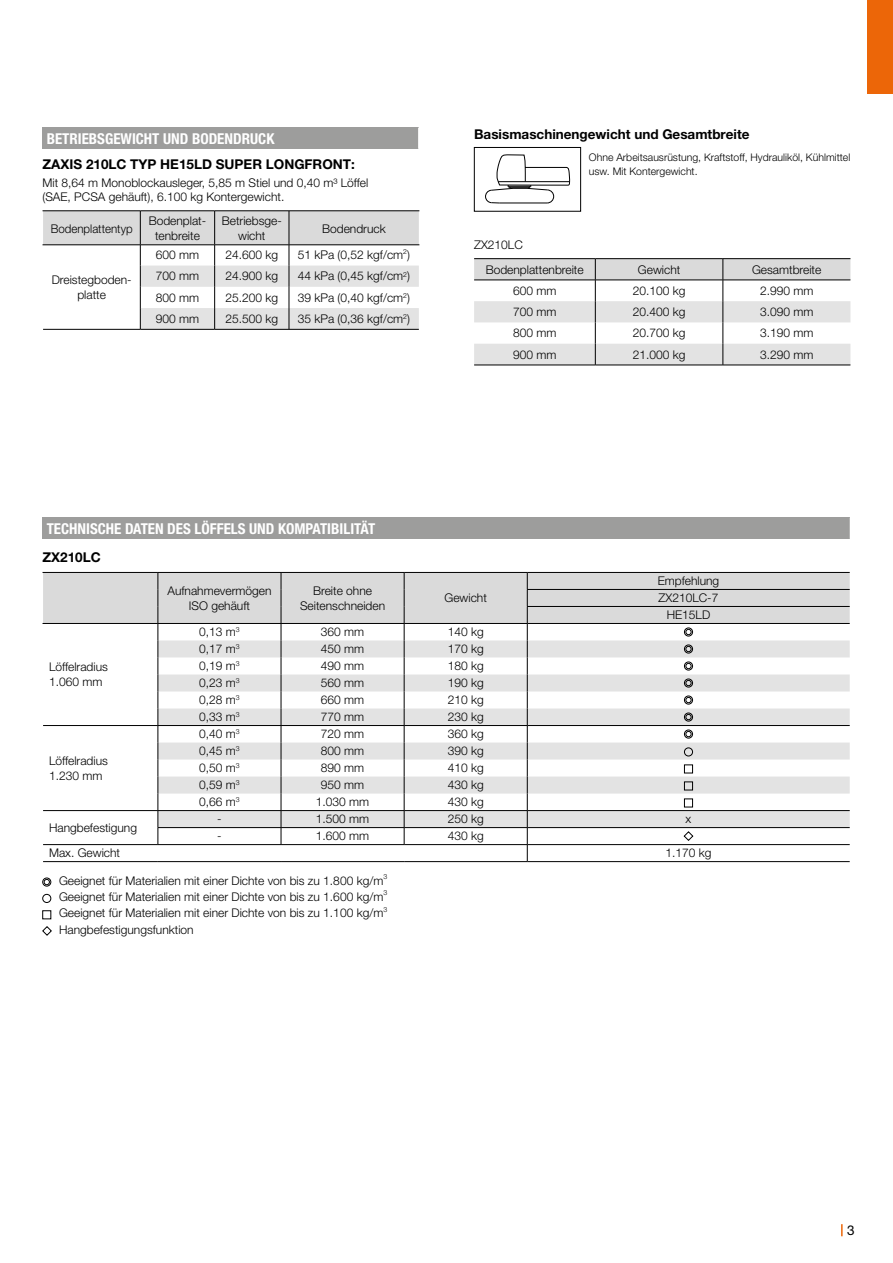
<style>
.page{position:relative;width:893px;height:1263px;background:#fff}
.page>*{position:absolute;margin:0;border:0;box-sizing:border-box;transform-origin:0 0}
.t1{font:700 condensed 15px "Helvetica Neue LT Pro";color:#fff}
.t2{font:700 13.5px "Helvetica Neue LT Pro";color:#000}
.t3{font:13.5px "Helvetica Neue LT Pro";color:#000}
.t4{font:300 12px/15px "Helvetica Neue LT Pro";color:#000;text-align:center}
.t5{font:300 12px "Helvetica Neue LT Pro";color:#000;scale:.96 1}
.t6{font:300 10.5px/14.2px "Helvetica Neue LT Pro";color:#000}
.t7{font:300 6.9px "Helvetica Neue LT Pro";color:#000}
</style>
<div class="page">
<div style="left:867px;top:0;width:26px;height:94px;background:#ec6608"></div>
<svg style="left:841px;top:1224px;width:2px;height:12px"></svg>
<div style="left:43px;top:128px;width:376px;height:21px;background:#9d9d9c"></div>
<svg style="left:418px;top:128px;width:1px;height:21px"></svg>
<hr style="left:43px;top:329px;width:97px;height:1px;background:#000">
<hr style="left:140px;top:329px;width:75px;height:1px;background:#000">
<hr style="left:215px;top:329px;width:74px;height:1px;background:#000">
<hr style="left:289px;top:329px;width:130px;height:1px;background:#000">
<svg style="left:43px;top:211px;width:376px;height:118px"></svg>
<svg style="left:485px;top:154px;width:85px;height:50px"></svg>
<div style="left:474px;top:147px;width:107px;height:64px;border:1px solid #000"></div>
<hr style="left:474px;top:365px;width:121px;height:1px;background:#000">
<hr style="left:595px;top:365px;width:128px;height:1px;background:#000">
<hr style="left:723px;top:365px;width:127px;height:1px;background:#000">
<hr style="left:474px;top:258px;width:121px;height:1px;background:#000">
<hr style="left:595px;top:258px;width:128px;height:1px;background:#000">
<hr style="left:723px;top:258px;width:127px;height:1px;background:#000">
<svg style="left:474px;top:259px;width:376px;height:106px"></svg>
<hr style="left:474px;top:280px;width:121px;height:1px;background:#000">
<hr style="left:595px;top:280px;width:128px;height:1px;background:#000">
<hr style="left:723px;top:280px;width:127px;height:1px;background:#000">
<div style="left:43px;top:518px;width:807px;height:21px;background:#9d9d9c"></div>
<hr style="left:43px;top:861px;width:115px;height:1px;background:#000">
<hr style="left:158px;top:861px;width:123px;height:1px;background:#000">
<hr style="left:281px;top:861px;width:123px;height:1px;background:#000">
<hr style="left:404px;top:861px;width:123px;height:1px;background:#000">
<hr style="left:527px;top:861px;width:323px;height:1px;background:#000">
<svg style="left:43px;top:572px;width:807px;height:289px"></svg>
<div style="left:43px;top:878px;width:8px;height:8px;border:1px solid #000;border-radius:50%"></div>
<svg style="left:44px;top:879px;width:6px;height:6px"></svg>
<div style="left:43px;top:894px;width:8px;height:9px;border:1px solid #000;border-radius:50%"></div>
<svg style="left:42px;top:926px;width:10px;height:10px"></svg>
<p class="t1" style="left:47px;top:130px;width:229px">BETRIEBSGEWICHT UND BODENDRUCK</p>
<p class="t2" style="left:43px;top:156px;width:314px">ZAXIS 210LC TYP HE15LD SUPER LONGFRONT:</p>
<p class="t4" style="left:43px;top:175px;width:327px;line-height:14.2px;text-align:left">Mit 8,64 m Monoblockausleger, 5,85 m Stiel und 0,40 m³ Löffel (SAE, PCSA gehäuft), 6. 100 kg Kontergewicht.</p>
<p class="t5" style="left:51px;top:221px;width:87px">Bodenplattentyp</p>
<p class="t4" style="left:149px;top:213px;width:59px">Bodenplat&shy;tenbreite</p>
<p class="t4" style="left:222px;top:213px;width:62px">Betriebsge&shy;wicht</p>
<p class="t4" style="left:322px;top:221px;width:65px">Bodendruck</p>
<p class="t4" style="left:52px;top:272px;width:82px">Dreistegboden&shy;platte</p>
<p class="t4" style="left:156px;top:247px;width:45px">600 mm</p>
<p class="t4" style="left:225px;top:247px;width:54px">24. 600 kg</p>
<p class="t4" style="left:298px;top:247px;width:114px">51 kPa (0,52 kgf/cm<sup>2</sup>)</p>
<p class="t4" style="left:156px;top:268px;width:45px">700 mm</p>
<p class="t4" style="left:225px;top:268px;width:54px">24. 900 kg</p>
<p class="t4" style="left:298px;top:268px;width:114px">44 kPa (0,45 kgf/cm<sup>2</sup>)</p>
<p class="t4" style="left:156px;top:290px;width:45px">800 mm</p>
<p class="t4" style="left:225px;top:290px;width:54px">25. 200 kg</p>
<p class="t4" style="left:298px;top:290px;width:114px">39 kPa (0,40 kgf/cm<sup>2</sup>)</p>
<p class="t4" style="left:156px;top:311px;width:45px">900 mm</p>
<p class="t4" style="left:225px;top:311px;width:54px">25. 500 kg</p>
<p class="t4" style="left:298px;top:311px;width:114px">35 kPa (0,36 kgf/cm<sup>2</sup>)</p>
<p class="t2" style="left:474px;top:126px;width:277px">Basismaschinengewicht und Gesamtbreite</p>
<p class="t6" style="left:589px;top:150px;width:263px">Ohne Arbeitsausrüstung, Kraftstoff, Hydrauliköl, Kühlmittel usw. Mit Kontergewicht.</p>
<p class="t4" style="left:486px;top:232px;width:100px;line-height:24.9px;text-align:left;text-indent:-12px">ZX210LC<br>Bodenplattenbreite</p>
<p class="t4" style="left:638px;top:262px;width:44px">Gewicht</p>
<p class="t4" style="left:752px;top:262px;width:71px">Gesamtbreite</p>
<p class="t4" style="left:513px;top:283px;width:45px">600 mm</p>
<p class="t4" style="left:633px;top:283px;width:54px">20. 100 kg</p>
<p class="t4" style="left:760px;top:283px;width:55px">2.990 mm</p>
<p class="t4" style="left:513px;top:304px;width:45px">700 mm</p>
<p class="t4" style="left:633px;top:304px;width:54px">20. 400 kg</p>
<p class="t4" style="left:760px;top:304px;width:55px">3.090 mm</p>
<p class="t4" style="left:513px;top:325px;width:45px">800 mm</p>
<p class="t4" style="left:633px;top:325px;width:54px">20. 700 kg</p>
<p class="t4" style="left:760px;top:325px;width:55px">3. 190 mm</p>
<p class="t4" style="left:513px;top:347px;width:45px">900 mm</p>
<p class="t4" style="left:633px;top:347px;width:54px">21. 000 kg</p>
<p class="t4" style="left:760px;top:347px;width:55px">3.290 mm</p>
<p class="t1" style="left:47px;top:520px;width:330px">TECHNISCHE DATEN DES LÖFFELS UND KOMPATIBILITÄT</p>
<p class="t2" style="left:43px;top:549px;width:60px">ZX210LC</p>
<p class="t4" style="left:167px;top:583px;width:106px">Aufnahmevermögen<br>ISO gehäuft</p>
<p class="t4" style="left:300px;top:583px;width:87px">Breite ohne<br>Seitenschneiden</p>
<p class="t4" style="left:444px;top:590px;width:44px">Gewicht</p>
<p class="t4" style="left:49px;top:659px;width:60px;text-align:left">Löffelradius<br>1.060 mm</p>
<p class="t4" style="left:49px;top:753px;width:60px;text-align:left">Löffelradius<br>1.230 mm</p>
<p class="t4" style="left:199px;top:624px;width:42px">0,13 m<sup>3</sup></p>
<p class="t4" style="left:321px;top:624px;width:45px">360 mm</p>
<p class="t4" style="left:448px;top:624px;width:38px">140 kg</p>
<p class="t4" style="left:199px;top:641px;width:42px">0,17 m<sup>3</sup></p>
<p class="t4" style="left:321px;top:641px;width:45px">450 mm</p>
<p class="t4" style="left:448px;top:641px;width:38px">170 kg</p>
<p class="t4" style="left:199px;top:658px;width:42px">0,19 m<sup>3</sup></p>
<p class="t4" style="left:321px;top:658px;width:45px">490 mm</p>
<p class="t4" style="left:448px;top:658px;width:38px">180 kg</p>
<p class="t4" style="left:199px;top:675px;width:42px">0,23 m<sup>3</sup></p>
<p class="t4" style="left:321px;top:675px;width:45px">560 mm</p>
<p class="t4" style="left:448px;top:675px;width:38px">190 kg</p>
<p class="t4" style="left:199px;top:692px;width:42px">0,28 m<sup>3</sup></p>
<p class="t4" style="left:321px;top:692px;width:45px">660 mm</p>
<p class="t4" style="left:448px;top:692px;width:38px">210 kg</p>
<p class="t4" style="left:199px;top:709px;width:42px">0,33 m<sup>3</sup></p>
<p class="t4" style="left:321px;top:709px;width:45px">770 mm</p>
<p class="t4" style="left:448px;top:709px;width:38px">230 kg</p>
<p class="t4" style="left:199px;top:726px;width:42px">0,40 m<sup>3</sup></p>
<p class="t4" style="left:321px;top:726px;width:45px">720 mm</p>
<p class="t4" style="left:448px;top:726px;width:38px">360 kg</p>
<p class="t4" style="left:199px;top:743px;width:42px">0,45 m<sup>3</sup></p>
<p class="t4" style="left:321px;top:743px;width:45px">800 mm</p>
<p class="t4" style="left:448px;top:743px;width:38px">390 kg</p>
<p class="t4" style="left:199px;top:760px;width:42px">0,50 m<sup>3</sup></p>
<p class="t4" style="left:321px;top:760px;width:45px">890 mm</p>
<p class="t4" style="left:448px;top:760px;width:38px">410 kg</p>
<p class="t4" style="left:199px;top:777px;width:42px">0,59 m<sup>3</sup></p>
<p class="t4" style="left:321px;top:777px;width:45px">950 mm</p>
<p class="t4" style="left:448px;top:777px;width:38px">430 kg</p>
<p class="t4" style="left:199px;top:794px;width:42px">0,66 m<sup>3</sup></p>
<p class="t4" style="left:316px;top:794px;width:55px">1.030 mm</p>
<p class="t4" style="left:448px;top:794px;width:38px">430 kg</p>
<p class="t4" style="left:658px;top:572px;width:63px;line-height:17px">Empfehlung<br>ZX210LC-7<br>HE15LD</p>
<p class="t4" style="left:49px;top:820px;width:90px">Hangbefestigung</p>
<p class="t4" style="left:217px;top:811px;width:6px">-</p>
<p class="t4" style="left:316px;top:811px;width:55px">1.500 mm</p>
<p class="t4" style="left:448px;top:811px;width:38px">250 kg</p>
<p class="t4" style="left:686px;top:811px;width:7px">x</p>
<p class="t4" style="left:217px;top:828px;width:6px">-</p>
<p class="t4" style="left:316px;top:828px;width:55px">1.600 mm</p>
<p class="t4" style="left:448px;top:828px;width:38px">430 kg</p>
<p class="t4" style="left:49px;top:845px;width:73px">Max. Gewicht</p>
<p class="t4" style="left:665px;top:845px;width:48px">1.170 kg</p>
<p class="t4" style="left:59px;top:872px;width:326px">Geeignet für Materialien mit einer Dichte von bis zu 1. 800 kg/m</p>
<p class="t7" style="left:383px;top:872px;width:5px">3</p>
<p class="t4" style="left:59px;top:889px;width:326px">Geeignet für Materialien mit einer Dichte von bis zu 1. 600 kg/m</p>
<p class="t7" style="left:383px;top:888px;width:5px">3</p>
<p class="t4" style="left:59px;top:905px;width:326px">Geeignet für Materialien mit einer Dichte von bis zu 1. 100 kg/m</p>
<p class="t7" style="left:383px;top:905px;width:5px">3</p>
<p class="t4" style="left:59px;top:922px;width:136px">Hangbefestigungsfunktion</p>
<p class="t3" style="left:847px;top:1222px;width:9px">3</p>
</div>
